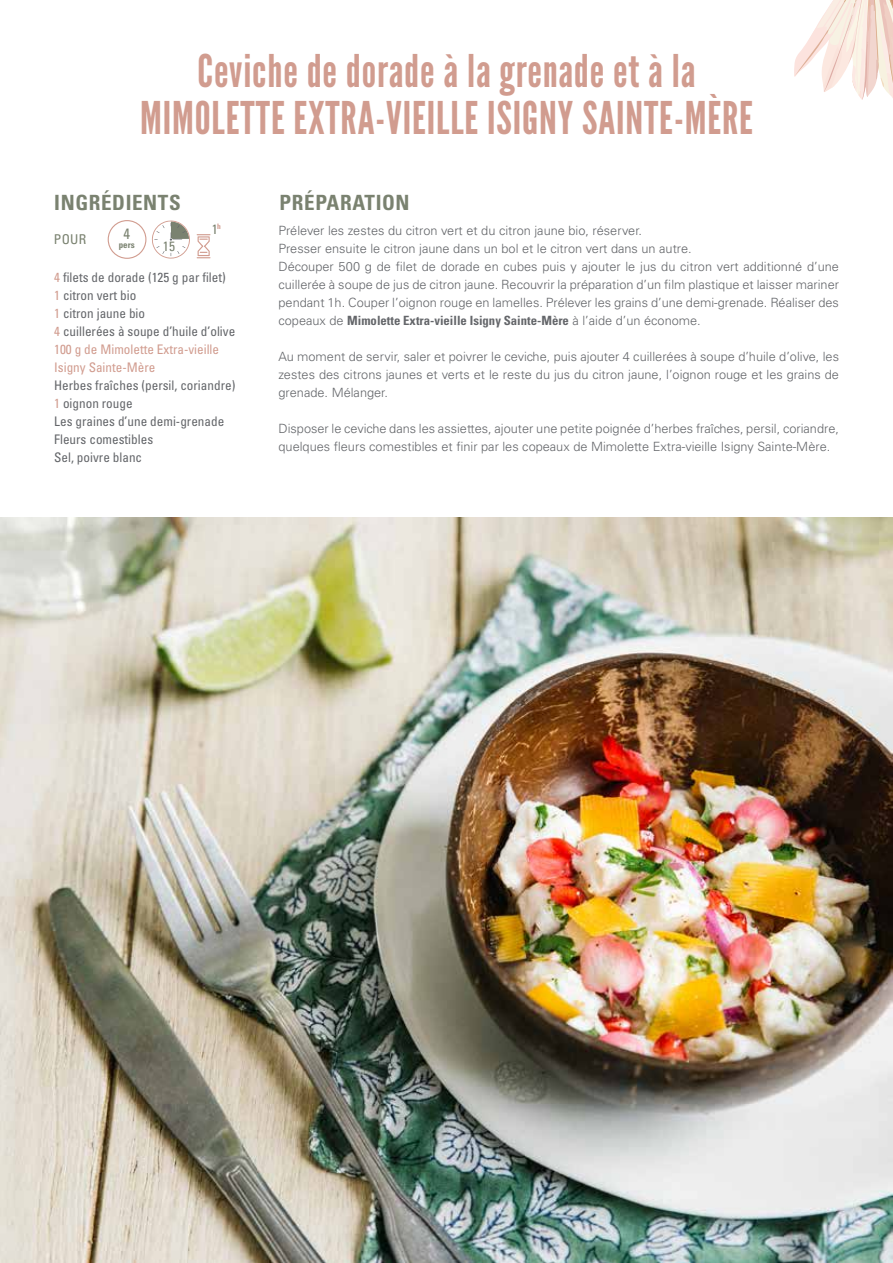
<style>
.page{position:relative;width:893px;height:1263px;background:#fff}
.page>*{position:absolute;margin:0;border:0;box-sizing:border-box;transform-origin:0 0}
.t1{font:45px/46.5px "League Gothic";letter-spacing:.02em;color:#d19c8f;text-align:center}
.t2{font:700 condensed 21px "Univers LT Std";letter-spacing:.03em;color:#7a8270}
.t3{font:condensed 15px "Univers LT Std";color:#7a8270}
.t4{font:condensed 13.5px "Univers LT Std";letter-spacing:.025em;color:#7a8270}
.t5{font:condensed 13.2px/18px "Univers LT Std";color:#64666a}
.t6{font:300 12.75px/18px "Univers LT Std";color:#64666a}
.t7{font:700 condensed 9px "Univers LT Std";color:#7a8270}
.s1{font-weight:700;font-stretch:condensed}
.s2{color:#d19c8f}
</style>
<div class="page">
<svg style="left:794px;top:0;width:99px;height:100px"></svg>
<img style="left:0;top:518px;width:893px;height:745px">
<div style="left:108px;top:220px;width:38px;height:39px;border:1px solid #d19c8f;border-radius:50%"></div>
<svg style="left:152px;top:220px;width:58px;height:39px"></svg>
<h1 class="t1" style="left:140px;top:48px;width:614px">Ceviche de dorade à la grenade et à la<br>MIMOLETTE EXTRA-VIEILLE ISIGNY SAINTE-MÈRE</h1>
<h2 class="t2" style="left:54px;top:190px;width:128px">INGRÉDIENTS</h2>
<h2 class="t2" style="left:280px;top:189px;width:132px">PRÉPARATION</h2>
<p class="t4" style="left:163px;top:238px;width:14px">15</p>
<p class="t4" style="left:212px;top:221px;width:10px">1<sup>h</sup></p>
<p class="t4" style="left:54px;top:231px;width:34px">POUR</p>
<p class="t6" style="left:279px;top:221px;width:562px">Prélever les zestes du citron vert et du citron jaune bio, réserver.<br>Presser ensuite le citron jaune dans un bol et le citron vert dans un autre.<br>Découper 500 g de filet de dorade en cubes puis y ajouter le jus du citron vert additionné d’une cuillerée à soupe de jus de citron jaune. Recouvrir la préparation d’un film plastique et laisser mariner pendant 1h. Couper l’oignon rouge en lamelles. Prélever les grains d’une demi-grenade. Réaliser des copeaux de <span class="s1">Mimolette Extra-vieille Isigny Sainte-Mère</span> à l’aide d’un économe.</p>
<p class="t6" style="left:279px;top:347px;width:562px;text-align:justify">Au moment de servir, saler et poivrer le ceviche, puis ajouter 4 cuillerées à soupe d’huile d’olive, les zestes des citrons jaunes et verts et le reste du jus du citron jaune, l’oignon rouge et les grains de grenade. Mélanger.</p>
<p class="t6" style="left:279px;top:419px;width:562px">Disposer le ceviche dans les assiettes, ajouter une petite poignée d’herbes fraîches, persil, coriandre, quelques fleurs comestibles et finir par les copeaux de Mimolette Extra-vieille Isigny Sainte-Mère.</p>
<p class="t3" style="left:123px;top:225px;width:8px">4</p>
<p class="t7" style="left:119px;top:240px;width:17px">pers</p>
<p class="t5" style="left:54px;top:268px;width:183px"><span class="s2">4</span> filets de dorade (125 g par filet)<br><span class="s2">1</span> citron vert bio<br><span class="s2">1</span> citron jaune bio<br><span class="s2">4</span> cuillerées à soupe d’huile d’olive<br><span class="s2">100 g de Mimolette Extra-vieille<br>Isigny Sainte-Mère</span></p>
<p class="t5" style="left:54px;top:376px;width:183px">Herbes fraîches (persil, coriandre)<br><span class="s2">1</span> oignon rouge<br>Les graines d’une demi-grenade<br>Fleurs comestibles<br>Sel, poivre blanc</p>
</div>
